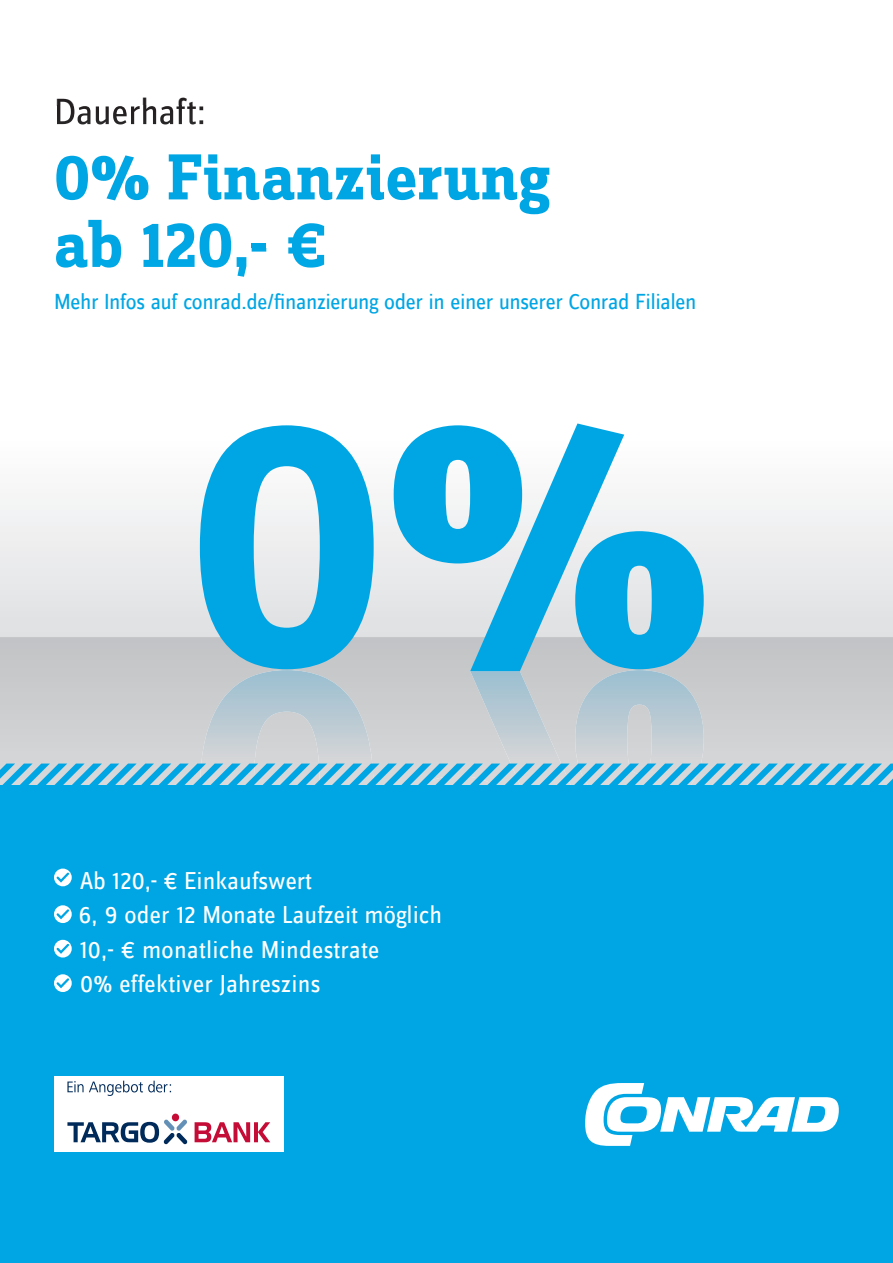
<style>
.page{position:relative;width:893px;height:1263px;background:#fff}
.page>*{position:absolute;margin:0;border:0;box-sizing:border-box;transform-origin:0 0}
.t1{font:700 67.5px/67.5px "Zine INT Slab Dis";letter-spacing:.015em;color:#00a6e4}
.t2{font:25.2px/34.5px "Zine INT Sans Dis";letter-spacing:.01em;color:#fff}
.t3{font:22.5px "Zine INT Sans Dis";letter-spacing:-.015em;color:#00a6e4}
</style>
<div class="page">
<svg style="left:0;top:637px;width:893px;height:126px"></svg>
<svg style="left:0;top:499px;width:893px;height:138px"></svg>
<img style="left:200px;top:671px;width:504px;height:92px">
<svg style="left:200px;top:423px;width:504px;height:248px;fill:#00a6e4"></svg>
<img style="left:57px;top:105px;width:136px;height:1px">
<img style="left:57px;top:106px;width:146px;height:18px">
<div style="left:0;top:785px;width:893px;height:478px;background:#00a6e4"></div>
<svg style="left:0;top:763px;width:893px;height:22px"></svg>
<svg style="left:54px;top:868px;width:18px;height:18px"></svg>
<svg style="left:54px;top:905px;width:18px;height:18px"></svg>
<svg style="left:54px;top:940px;width:18px;height:17px"></svg>
<svg style="left:54px;top:974px;width:18px;height:18px"></svg>
<img style="left:56px;top:248px;width:268px;height:29px">
<svg style="left:585px;top:1083px;width:254px;height:63px"></svg>
<div style="left:54px;top:1076px;width:230px;height:76px;background:#fff"></div>
<svg style="left:195px;top:1122px;width:75px;height:20px"></svg>
<div style="left:172px;top:1113px;width:7px;height:8px;background:#c40c37;border-radius:50%"></div>
<svg style="left:67px;top:1119px;width:120px;height:25px"></svg>
<svg style="left:67px;top:1081px;width:104px;height:15px"></svg>
<h1 class="t1" style="left:54px;top:144px;width:497px">0% Finanzierung ab 120,- €</h1>
<p class="t3" style="left:54px;top:289px;width:644px">Mehr Infos auf conrad.de/finanzierung oder in einer unserer Conrad Filialen</p>
<p class="t2" style="left:79px;top:863px;width:365px">Ab 120,- € Einkaufswert<br>6, 9 oder 12 Monate Laufzeit möglich<br>10,- € monatliche Mindestrate<br>0% effektiver Jahreszins</p>
</div>
